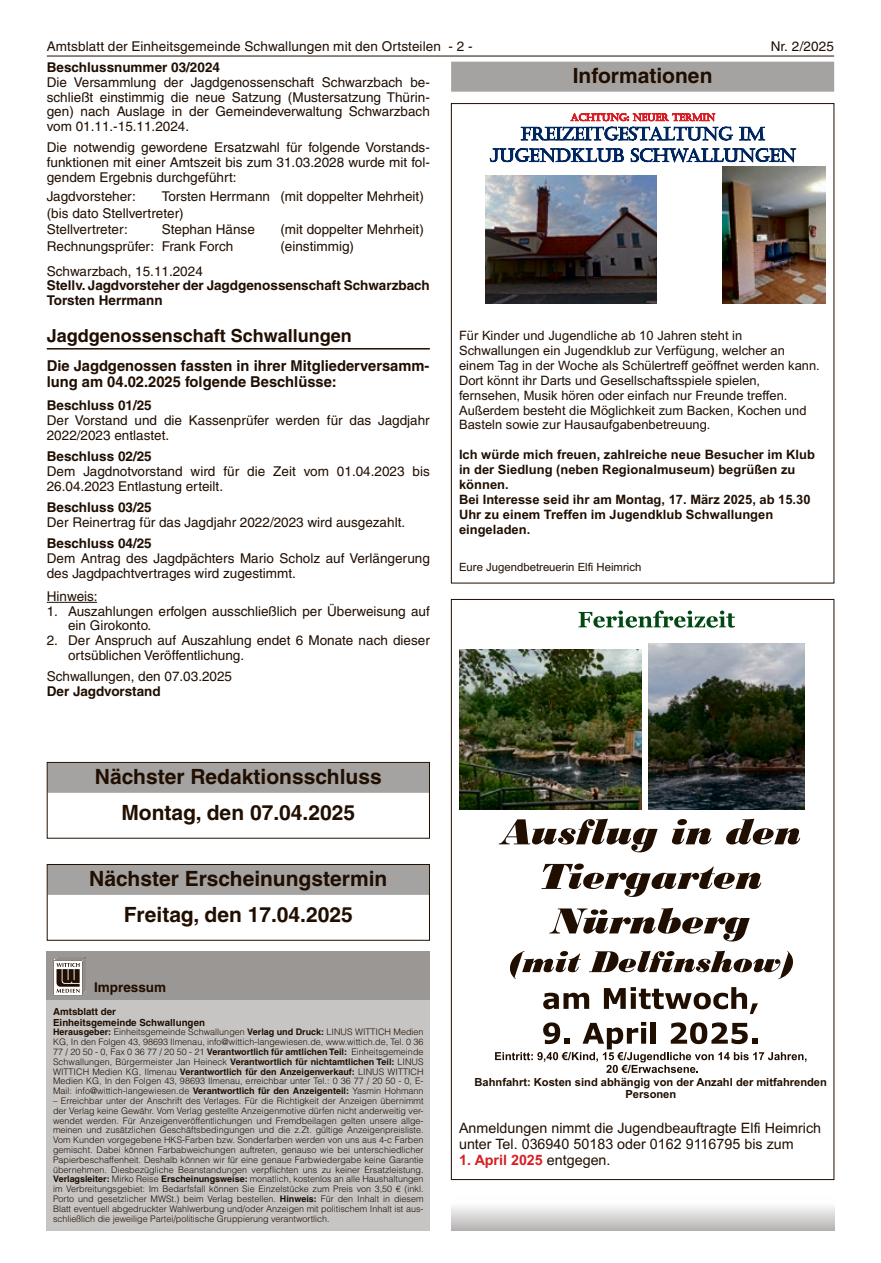
<style>
.page{position:relative;width:881px;height:1263px;background:#fff}
.page>*{position:absolute;margin:0;border:0;box-sizing:border-box;transform-origin:0 0}
.t1{font:700 21px/35.7px "Helvetica LT";color:#200e00;text-align:center}
.t2{font:700 18px "Helvetica LT";color:#200e00}
.t3{font:700 15px/16.4px "Helvetica LT";color:#200e00}
.t4{font:14.25px/16.4px "Vslwbn Arial";color:#200e00}
.t5{font:700 14.25px "Nxtmgr Arial";color:#d81e24}
.t6{font:13.5px/14.7px "Helvetica LT";color:#200e00}
.t7{font:700 13.5px/14.7px "Helvetica LT";color:#200e00}
.t8{font:12.9px/14.9px "Fwhvjm Arial";color:#200e00}
.t9{font:700 12.9px/14.9px "Kcnklf Arial";color:#200e00}
.t10{font:11.4px "Fwhvjm Arial";color:#200e00}
.t11{font:700 11.1px/12.8px "Nxtmgr Arial";color:#200e00;text-align:center}
.t12{font:700 9.75px/10.6px "Helvetica LT";color:#200e00}
.t13{font:300 9px/9.8px "Helvetica LT";color:#200e00;text-align:justify}
.s1{font-weight:700}
.s2{font-family:"Vslwbn Arial";font-weight:400;color:#200e00}
</style>
<div class="page">
<hr style="left:47px;top:56px;width:786px;height:1px;background:#200e00">
<hr style="left:47px;top:348px;width:382px;height:1px;background:#200e00">
<hr style="left:47px;top:602px;width:50px;height:1px;background:#200e00">
<div style="left:451px;top:62px;width:382px;height:30px;background:#a5a3a1"></div>
<svg style="left:489px;top:113px;width:307px;height:71px"></svg>
<img style="left:485px;top:175px;width:171px;height:128px">
<img style="left:722px;top:166px;width:103px;height:138px">
<svg style="left:578px;top:610px;width:156px;height:18px"></svg>
<svg style="left:498px;top:819px;width:159px;height:33px"></svg>
<svg style="left:671px;top:819px;width:40px;height:25px"></svg>
<svg style="left:726px;top:819px;width:74px;height:25px"></svg>
<svg style="left:541px;top:863px;width:220px;height:34px"></svg>
<svg style="left:549px;top:908px;width:200px;height:33px"></svg>
<svg style="left:510px;top:951px;width:70px;height:28px"></svg>
<svg style="left:589px;top:951px;width:203px;height:28px"></svg>
<svg style="left:543px;top:993px;width:46px;height:16px"></svg>
<svg style="left:603px;top:987px;width:154px;height:27px"></svg>
<svg style="left:495px;top:1022px;width:311px;height:51px"></svg>
<img style="left:459px;top:649px;width:182px;height:160px">
<img style="left:648px;top:643px;width:156px;height:166px">
<div style="left:48px;top:763px;width:381px;height:30px;background:#a5a3a1"></div>
<div style="left:47px;top:762px;width:382px;height:76px;border:1px solid #200e00"></div>
<div style="left:48px;top:865px;width:381px;height:30px;background:#a5a3a1"></div>
<div style="left:47px;top:864px;width:382px;height:77px;border:1px solid #200e00"></div>
<div style="left:47px;top:988px;width:382px;height:243px;background:#c6c5c4"></div>
<div style="left:47px;top:951px;width:382px;height:49px;background:#9a9795"></div>
<svg style="left:54px;top:957px;width:32px;height:38px"></svg>
<svg style="left:451px;top:1207px;width:382px;height:24px;background:#d2d1d1"></svg>
<h3 class="t6" style="left:47px;top:39px;width:427px">Amtsblatt der Einheitsgemeinde Schwallungen mit den Ortsteilen - 2 -</h3>
<h3 class="t6" style="left:770px;top:39px;width:65px">Nr. 2/2025</h3>
<h3 class="t7" style="left:47px;top:60px;width:175px">Beschlussnummer 03/2024</h3>
<h3 class="t6" style="left:47px;top:75px;width:384px;text-align:justify">Die Versammlung der Jagdgenossenschaft Schwarzbach be&shy;schließt einstimmig die neue Satzung (Mustersatzung Thürin&shy;gen) nach Auslage in der Gemeindeverwaltung Schwarzbach vom 01.11.-15.11.2024.</h3>
<h3 class="t6" style="left:47px;top:140px;width:384px;text-align:justify">Die notwendig gewordene Ersatzwahl für folgende Vorstands&shy;funktionen mit einer Amtszeit bis zum 31.03.2028 wurde mit fol&shy;gendem Ergebnis durchgeführt:</h3>
<h3 class="t6" style="left:47px;top:189px;width:91px">Jagdvorsteher:</h3>
<h1 class="t1" style="left:572px;top:58px;width:141px">Informationen</h1>
<h3 class="t6" style="left:47px;top:188px;width:378px;line-height:16.5px;text-indent:115px">Torsten Herrmann (mit doppelter Mehrheit) (bis dato Stellvertreter)<br>Stellvertreter:</h3>
<h3 class="t6" style="left:162px;top:222px;width:95px">Stephan Hänse</h3>
<h3 class="t6" style="left:280px;top:222px;width:145px">(mit doppelter Mehrheit)</h3>
<h3 class="t6" style="left:47px;top:239px;width:188px">Rechnungsprüfer: Frank Forch</h3>
<h3 class="t6" style="left:280px;top:239px;width:75px">(einstimmig)</h3>
<h3 class="t6" style="left:47px;top:263px;width:157px">Schwarzbach, 15.11.2024</h3>
<h3 class="t7" style="left:47px;top:278px;width:384px">Stellv. Jagdvorsteher der Jagdgenossenschaft Schwarzbach<br>Torsten Herrmann</h3>
<h2 class="t2" style="left:47px;top:324px;width:306px">Jagdgenossenschaft Schwallungen</h2>
<h3 class="t3" style="left:47px;top:357px;width:384px">Die Jagdgenossen fassten in ihrer Mitgliederversamm&shy;lung am 04.02.2025 folgende Beschlüsse:</h3>
<h3 class="t7" style="left:47px;top:398px;width:106px">Beschluss 01/25</h3>
<h3 class="t6" style="left:47px;top:413px;width:384px">Der Vorstand und die Kassenprüfer werden für das Jagdjahr<br>2022/2023 entlastet.</h3>
<h3 class="t7" style="left:47px;top:449px;width:106px">Beschluss 02/25</h3>
<h3 class="t6" style="left:47px;top:464px;width:384px">Dem Jagdnotvorstand wird für die Zeit vom 01.04.2023 bis<br>26.04.2023 Entlastung erteilt.</h3>
<h3 class="t7" style="left:47px;top:500px;width:106px">Beschluss 03/25</h3>
<h3 class="t6" style="left:47px;top:515px;width:360px">Der Reinertrag für das Jagdjahr 2022/2023 wird ausgezahlt.</h3>
<h3 class="t7" style="left:47px;top:536px;width:106px">Beschluss 04/25</h3>
<h3 class="t6" style="left:47px;top:551px;width:384px">Dem Antrag des Jagdpächters Mario Scholz auf Verlängerung des Jagdpachtvertrages wird zugestimmt.</h3>
<h3 class="t6" style="left:47px;top:589px;width:52px">Hinweis:</h3>
<h3 class="t6" style="left:68px;top:604px;width:363px;text-indent:-21px">1. Auszahlungen erfolgen ausschließlich per Überweisung auf ein Girokonto.</h3>
<h3 class="t6" style="left:68px;top:633px;width:363px;text-indent:-21px">2. Der Anspruch auf Auszahlung endet 6 Monate nach dieser ortsüblichen Veröffentlichung.</h3>
<h3 class="t6" style="left:47px;top:669px;width:187px">Schwallungen, den 07.03.2025</h3>
<h3 class="t7" style="left:47px;top:684px;width:115px">Der Jagdvorstand</h3>
<p class="t8" style="left:459px;top:328px;width:362px">Für Kinder und Jugendliche ab 10 Jahren steht in Schwallungen ein Jugendklub zur Verfügung, welcher an einem Tag in der Woche als Schülertreff geöffnet werden kann.<br>Dort könnt ihr Darts und Gesellschaftsspiele spielen, fernsehen, Musik hören oder einfach nur Freunde treffen.<br>Außerdem besteht die Möglichkeit zum Backen, Kochen und Basteln sowie zur Hausaufgabenbetreuung.</p>
<h3 class="t9" style="left:459px;top:448px;width:357px">Ich würde mich freuen, zahlreiche neue Besucher im Klub in der Siedlung (neben Regionalmuseum) begrüßen zu können.<br>Bei Interesse seid ihr am Montag, 17. März 2025, ab 15.30<br>Uhr zu einem Treffen im Jugendklub Schwallungen eingeladen.</h3>
<p class="t10" style="left:459px;top:560px;width:184px">Eure Jugendbetreuerin Elfi Heimrich</p>
<h1 class="t1" style="left:95px;top:759px;width:288px">Nächster Redaktionsschluss<br>Montag, den 07.04.2025</h1>
<h1 class="t1" style="left:89px;top:861px;width:299px">Nächster Erscheinungstermin<br>Freitag, den 17.04.2025</h1>
<h3 class="t7" style="left:94px;top:979px;width:74px">Impressum</h3>
<p class="t12" style="left:53px;top:1006px;width:153px">Amtsblatt der<br>Einheitsgemeinde Schwallungen</p>
<p class="t13" style="left:53px;top:1027px;width:372px"><span class="s1">Herausgeber:</span> Einheitsgemeinde Schwallungen <span class="s1">Verlag und Druck:</span> LINUS WITTICH Medien KG, In den Folgen 43, 98693 Ilmenau, info@wittich-langewiesen.de, www.wittich.de, Tel. 0 36<br>77 / 20 50 - 0, Fax 0 36 77 / 20 50 - 21 <span class="s1">Verantwortlich für amtlichen Teil:</span> Einheitsgemeinde Schwallungen, Bürgermeister Jan Heineck <span class="s1">Verantwortlich für nichtamtlichen Teil:</span> LINUS WITTICH Medien KG, Ilmenau <span class="s1">Verantwortlich für den Anzeigenverkauf:</span> LINUS WITTICH Medien KG, In den Folgen 43, 98693 Ilmenau, erreichbar unter Tel.: 0 36 77 / 20 50 - 0, E-Mail: info@wittich-langewiesen.de <span class="s1">Verantwortlich für den Anzeigenteil:</span> Yasmin Hohmann</p>
<p class="t13" style="left:53px;top:1096px;width:372px">– Erreichbar unter der Anschrift des Verlages. Für die Richtigkeit der Anzeigen übernimmt der Verlag keine Gewähr. Vom Verlag gestellte Anzeigenmotive dürfen nicht anderweitig ver&shy;wendet werden. Für Anzeigenveröffentlichungen und Fremdbeilagen gelten unsere allge&shy;meinen und zusätzlichen Geschäftsbedingungen und die z.Zt. gültige Anzeigenpreisliste.<br>Vom Kunden vorgegebene HKS-Farben bzw. Sonderfarben werden von uns aus 4-c Farben gemischt. Dabei können Farbabweichungen auftreten, genauso wie bei unterschiedlicher Papierbeschaffenheit. Deshalb können wir für eine genaue Farbwiedergabe keine Garantie übernehmen. Diesbezügliche Beanstandungen verpflichten uns zu keiner Ersatzleistung.<br><span class="s1">Verlagsleiter:</span> Mirko Reise <span class="s1">Erscheinungsweise:</span> monatlich, kostenlos an alle Haushaltungen im Verbreitungsgebiet: Im Bedarfsfall können Sie Einzelstücke zum Preis von 3,50 € (inkl.<br>Porto und gesetzlicher MWSt.) beim Verlag bestellen. <span class="s1">Hinweis:</span> Für den Inhalt in diesem Blatt eventuell abgedruckter Wahlwerbung und/oder Anzeigen mit politischem Inhalt ist aus&shy;schließlich die jeweilige Partei/politische Gruppierung verantwortlich.</p>
<p class="t11" style="left:474px;top:1076px;width:354px">Bahnfahrt: Kosten sind abhängig von der Anzahl der mitfahrenden<br>Personen</p>
<h3 class="t4" style="left:459px;top:1119px;width:363px">Anmeldungen nimmt die Jugendbeauftragte Elfi Heimrich unter Tel. 036940 50183 oder 0162 9116795 bis zum</h3>
<h3 class="t5" style="left:459px;top:1151px;width:153px">1. April 2025 <span class="s2">entgegen.</span></h3>
</div>
